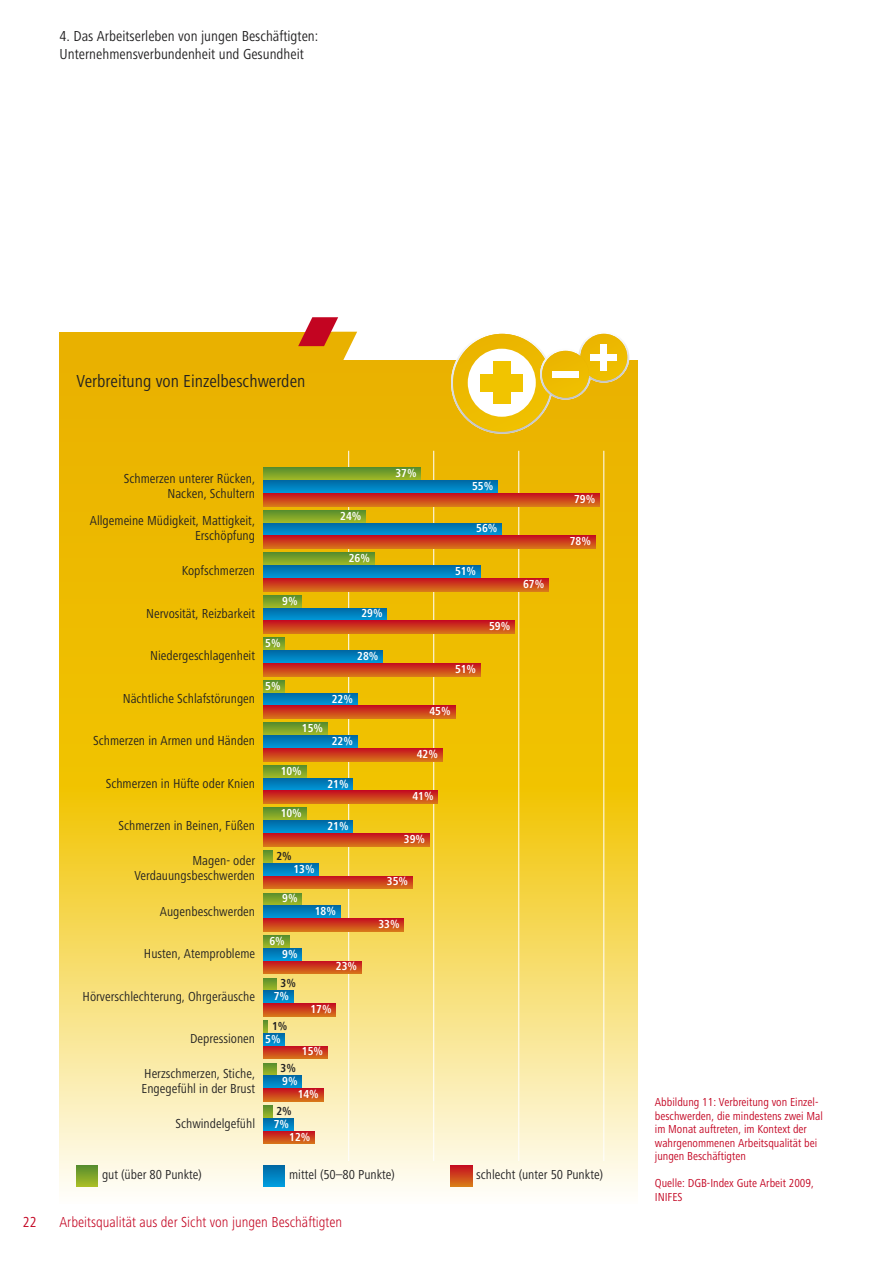
<style>
.page{position:relative;width:893px;height:1263px;background:#fff}
.page>*{position:absolute;margin:0;border:0;box-sizing:border-box;transform-origin:0 0}
.t1{font:condensed 18px "Frutiger Next LT";color:#222122}
.t2{font:condensed 15px/18px "Frutiger Next LT";color:#222122}
.t3{font:300 condensed 15px "Frutiger Next LT";color:#c30421}
.t4{font:condensed 15px "Frutiger Next LT";color:#c30421}
.t5{font:condensed 13.5px/15px "Frutiger Next LT";color:#222122;text-align:right}
.t6{font:condensed 12px/13.5px "Frutiger Next LT";color:#c30421}
.t7{font:700 condensed 12px/12.8px "Frutiger Next LT";color:#fff}
.t8{font:700 condensed 12px "Frutiger Next LT";color:#222122}
</style>
<div class="page">
<div style="left:60px;top:332px;width:283px;height:29px;background:#e9b100"></div>
<div style="left:60px;top:361px;width:578px;height:433px;background:#edbb00"></div>
<div style="left:60px;top:788px;width:578px;height:415px;background:linear-gradient(to bottom,#f0c302,#fffefa)"></div>
<svg style="left:298px;top:317px;width:59px;height:44px"></svg>
<svg style="left:578px;top:332px;width:51px;height:51px"></svg>
<svg style="left:453px;top:334px;width:174px;height:98px"></svg>
<div style="left:542px;top:351px;width:47px;height:47px;background:#edba00;border-radius:50%"></div>
<div style="left:552px;top:371px;width:27px;height:7px;background:#fff"></div>
<hr style="left:348px;top:451px;width:1px;height:710px;background:#fff">
<hr style="left:433px;top:451px;width:1px;height:710px;background:#fff">
<hr style="left:518px;top:451px;width:1px;height:710px;background:#fff">
<hr style="left:603px;top:451px;width:1px;height:710px;background:#fff">
<svg style="left:77px;top:1165px;width:21px;height:21px"></svg>
<svg style="left:264px;top:1165px;width:21px;height:21px"></svg>
<svg style="left:451px;top:1165px;width:21px;height:21px"></svg>
<svg style="left:264px;top:468px;width:157px;height:12px;background:#7da329"></svg>
<svg style="left:264px;top:480px;width:233px;height:13px;background:#0080bd"></svg>
<svg style="left:264px;top:493px;width:336px;height:13px;background:#cd401c"></svg>
<svg style="left:264px;top:510px;width:102px;height:13px"></svg>
<svg style="left:264px;top:523px;width:238px;height:13px;background:#0f76b1"></svg>
<svg style="left:264px;top:536px;width:331px;height:13px;background:#ce441c"></svg>
<svg style="left:264px;top:553px;width:110px;height:13px"></svg>
<svg style="left:264px;top:566px;width:216px;height:12px;background:#0081bf"></svg>
<svg style="left:264px;top:578px;width:285px;height:13px;background:#cd3f1c"></svg>
<svg style="left:264px;top:595px;width:38px;height:13px"></svg>
<svg style="left:264px;top:608px;width:123px;height:13px;background:#0f76b1"></svg>
<svg style="left:264px;top:621px;width:250px;height:13px;background:#ce431c"></svg>
<svg style="left:264px;top:638px;width:21px;height:13px"></svg>
<svg style="left:264px;top:651px;width:119px;height:12px"></svg>
<svg style="left:264px;top:663px;width:216px;height:13px;background:#cd3f1d"></svg>
<svg style="left:264px;top:680px;width:21px;height:13px"></svg>
<svg style="left:264px;top:693px;width:93px;height:13px"></svg>
<svg style="left:264px;top:706px;width:191px;height:13px;background:#ce431c"></svg>
<svg style="left:264px;top:723px;width:63px;height:13px"></svg>
<svg style="left:264px;top:736px;width:93px;height:12px"></svg>
<svg style="left:264px;top:748px;width:178px;height:13px;background:#cd3e1d"></svg>
<svg style="left:264px;top:765px;width:42px;height:13px"></svg>
<svg style="left:264px;top:778px;width:89px;height:13px"></svg>
<svg style="left:264px;top:791px;width:174px;height:13px;background:#ce421c"></svg>
<svg style="left:264px;top:808px;width:42px;height:13px"></svg>
<svg style="left:264px;top:821px;width:89px;height:12px"></svg>
<svg style="left:264px;top:833px;width:165px;height:13px;background:#cd3e1d"></svg>
<svg style="left:264px;top:850px;width:8px;height:13px"></svg>
<svg style="left:264px;top:863px;width:55px;height:13px"></svg>
<svg style="left:264px;top:876px;width:148px;height:13px;background:#ce421c"></svg>
<svg style="left:264px;top:893px;width:38px;height:13px"></svg>
<svg style="left:264px;top:906px;width:76px;height:12px"></svg>
<svg style="left:264px;top:918px;width:140px;height:13px;background:#cd3e1d"></svg>
<svg style="left:264px;top:935px;width:25px;height:13px"></svg>
<svg style="left:264px;top:948px;width:38px;height:13px"></svg>
<svg style="left:264px;top:961px;width:97px;height:13px"></svg>
<svg style="left:264px;top:978px;width:12px;height:13px"></svg>
<svg style="left:264px;top:991px;width:29px;height:12px"></svg>
<svg style="left:264px;top:1003px;width:72px;height:13px"></svg>
<svg style="left:264px;top:1020px;width:4px;height:13px"></svg>
<svg style="left:264px;top:1033px;width:21px;height:13px"></svg>
<svg style="left:264px;top:1046px;width:63px;height:13px"></svg>
<svg style="left:264px;top:1063px;width:12px;height:13px"></svg>
<svg style="left:264px;top:1076px;width:38px;height:13px"></svg>
<svg style="left:264px;top:1089px;width:59px;height:12px"></svg>
<svg style="left:264px;top:1106px;width:8px;height:12px"></svg>
<svg style="left:264px;top:1118px;width:29px;height:13px"></svg>
<svg style="left:264px;top:1131px;width:51px;height:13px"></svg>
<div style="left:468px;top:349px;width:68px;height:68px;background:#fff;border-radius:50%"></div>
<div style="left:480px;top:374px;width:43px;height:17px;background:#f1c400"></div>
<div style="left:493px;top:361px;width:17px;height:43px;background:#f1c400"></div>
<p class="t2" style="left:60px;top:28px;width:260px">4. Das Arbeitserleben von jungen Beschäftigten:<br>Unternehmensverbundenheit und Gesundheit</p>
<h1 class="t1" style="left:77px;top:375px;width:230px">Verbreitung von Einzelbeschwerden</h1>
<p class="t5" style="left:124px;top:472px;width:133px">Schmerzen unterer Rücken,<br>Nacken, Schultern</p>
<p class="t7" style="left:395px;top:468px;width:23px">37%</p>
<p class="t7" style="left:472px;top:481px;width:23px">55%</p>
<p class="t5" style="left:90px;top:515px;width:167px">Allgemeine Müdigkeit, Mattigkeit,<br>Erschöpfung</p>
<p class="t5" style="left:182px;top:565px;width:75px">Kopfschmerzen</p>
<p class="t5" style="left:146px;top:607px;width:110px">Nervosität, Reizbarkeit</p>
<p class="t5" style="left:150px;top:650px;width:106px">Niedergeschlagenheit</p>
<p class="t5" style="left:123px;top:692px;width:134px">Nächtliche Schlafstörungen</p>
<p class="t5" style="left:93px;top:735px;width:163px">Schmerzen in Armen und Händen</p>
<p class="t5" style="left:106px;top:777px;width:151px">Schmerzen in Hüfte oder Knien</p>
<p class="t5" style="left:119px;top:820px;width:138px">Schmerzen in Beinen, Füßen</p>
<p class="t5" style="left:134px;top:855px;width:122px">Magen- oder<br>Verdauungsbeschwerden</p>
<p class="t5" style="left:160px;top:905px;width:97px">Augenbeschwerden</p>
<p class="t5" style="left:144px;top:947px;width:113px">Husten, Atemprobleme</p>
<p class="t5" style="left:83px;top:990px;width:174px">Hörverschlechterung, Ohrgeräusche</p>
<p class="t5" style="left:190px;top:1032px;width:66px">Depressionen</p>
<p class="t5" style="left:142px;top:1067px;width:115px;text-align:left">Herzschmerzen, Stiche,<br>Engegefühl in der Brust</p>
<p class="t5" style="left:175px;top:1117px;width:81px">Schwindelgefühl</p>
<p class="t7" style="left:340px;top:511px;width:23px">24%</p>
<p class="t7" style="left:349px;top:553px;width:23px">26%</p>
<p class="t7" style="left:282px;top:596px;width:17px">9%</p>
<p class="t7" style="left:265px;top:638px;width:17px">5%</p>
<p class="t7" style="left:265px;top:681px;width:17px">5%</p>
<p class="t7" style="left:302px;top:723px;width:23px">15%</p>
<p class="t7" style="left:281px;top:766px;width:23px">10%</p>
<p class="t7" style="left:361px;top:608px;width:23px">29%</p>
<p class="t7" style="left:357px;top:651px;width:23px">28%</p>
<p class="t7" style="left:332px;top:693px;width:23px">22%</p>
<p class="t7" style="left:332px;top:736px;width:23px">22%</p>
<p class="t7" style="left:281px;top:808px;width:23px">10%</p>
<p class="t8" style="left:276px;top:852px;width:17px">2%</p>
<p class="t7" style="left:293px;top:863px;width:23px">13%</p>
<p class="t7" style="left:327px;top:778px;width:23px">21%</p>
<p class="t7" style="left:327px;top:821px;width:23px">21%</p>
<p class="t7" style="left:476px;top:523px;width:23px">56%</p>
<p class="t7" style="left:455px;top:566px;width:23px">51%</p>
<p class="t7" style="left:455px;top:664px;width:23px">51%</p>
<p class="t7" style="left:429px;top:706px;width:23px">45%</p>
<p class="t7" style="left:417px;top:749px;width:23px">42%</p>
<p class="t7" style="left:412px;top:791px;width:23px">41%</p>
<p class="t7" style="left:404px;top:834px;width:23px">39%</p>
<p class="t7" style="left:489px;top:621px;width:23px">59%</p>
<p class="t7" style="left:282px;top:893px;width:17px">9%</p>
<p class="t7" style="left:282px;top:936px;width:17px;text-indent:-13px">6%<br>9%</p>
<p class="t8" style="left:281px;top:979px;width:17px">3%</p>
<p class="t7" style="left:274px;top:991px;width:17px">7%</p>
<p class="t8" style="left:272px;top:1022px;width:17px">1%</p>
<p class="t7" style="left:265px;top:1033px;width:17px">5%</p>
<p class="t7" style="left:315px;top:906px;width:23px">18%</p>
<p class="t7" style="left:336px;top:961px;width:23px">23%</p>
<p class="t7" style="left:310px;top:1004px;width:23px">17%</p>
<p class="t7" style="left:302px;top:1046px;width:23px">15%</p>
<p class="t8" style="left:281px;top:1064px;width:17px">3%</p>
<p class="t7" style="left:282px;top:1076px;width:17px">9%</p>
<p class="t7" style="left:298px;top:1089px;width:23px">14%</p>
<p class="t8" style="left:276px;top:1107px;width:17px">2%</p>
<p class="t7" style="left:274px;top:1119px;width:17px">7%</p>
<p class="t7" style="left:289px;top:1131px;width:23px">12%</p>
<p class="t7" style="left:387px;top:876px;width:23px">35%</p>
<p class="t7" style="left:378px;top:919px;width:23px">33%</p>
<p class="t7" style="left:523px;top:579px;width:23px">67%</p>
<p class="t7" style="left:574px;top:493px;width:23px">79%</p>
<p class="t7" style="left:570px;top:536px;width:23px">78%</p>
<p class="t5" style="left:102px;top:1168px;width:101px">gut (über 80 Punkte)</p>
<p class="t5" style="left:289px;top:1168px;width:107px">mittel (50–80 Punkte)</p>
<p class="t5" style="left:476px;top:1168px;width:128px">schlecht (unter 50 Punkte)</p>
<p class="t4" style="left:23px;top:1217px;width:15px">22</p>
<p class="t3" style="left:60px;top:1217px;width:284px">Arbeitsqualität aus der Sicht von jungen Beschäftigten</p>
<p class="t6" style="left:655px;top:1097px;width:170px">Abbildung 11: Verbreitung von Einzel&shy;beschwerden, die mindestens zwei Mal im Monat auftreten, im Kontext der wahrgenommenen Arbeitsqualität bei jungen Beschäftigten</p>
<p class="t6" style="left:655px;top:1178px;width:161px">Quelle: DGB-Index Gute Arbeit 2009,<br>INIFES</p>
</div>
